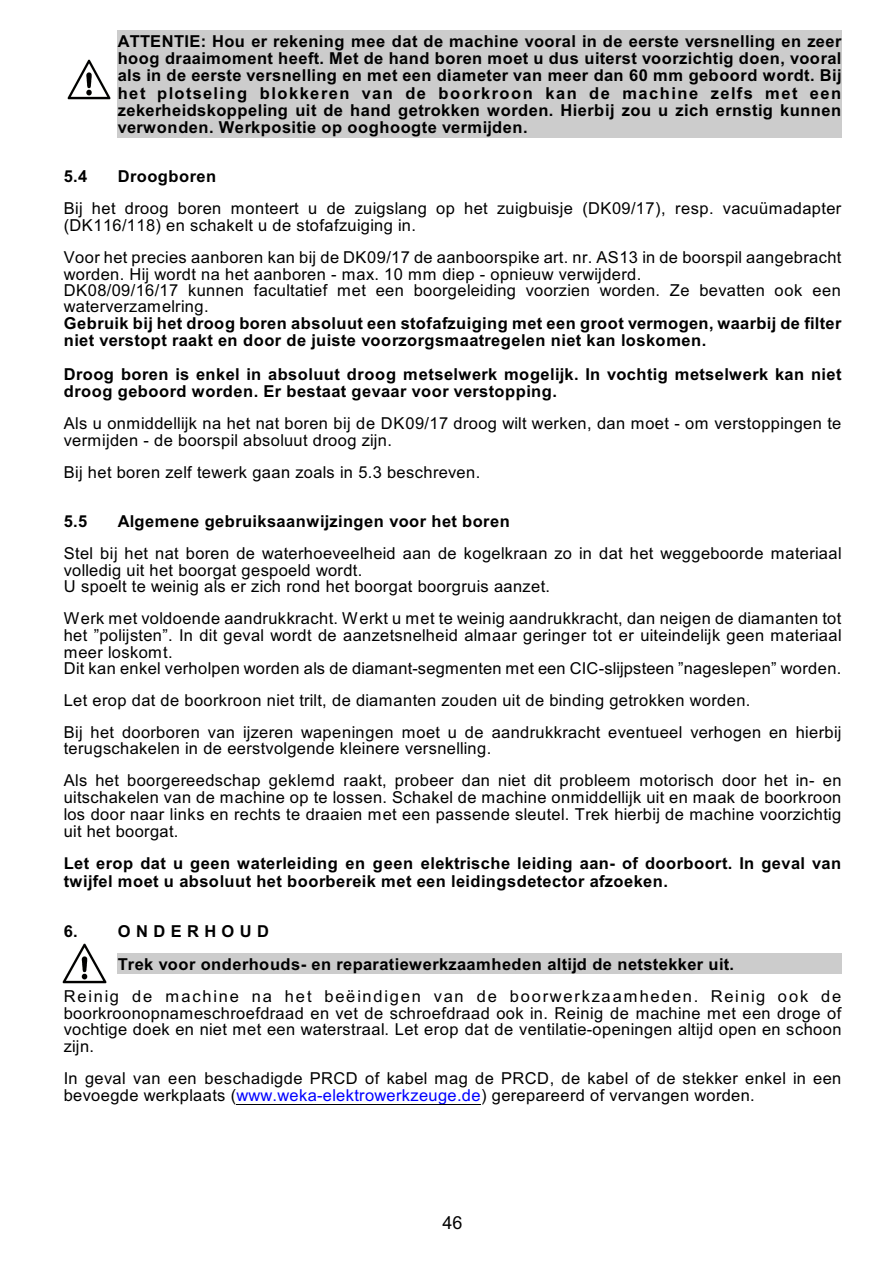
<style>
.page{position:relative;width:894px;height:1263px;background:#fff}
.page>*{position:absolute;margin:0;border:0;box-sizing:border-box;transform-origin:0 0}
.t1{font:18px "Arial";color:#000}
.t2{font:16.5px/16.8px "Arial";letter-spacing:.025em;color:#000}
.t3{font:700 16.5px/17.4px "Arial";letter-spacing:.025em;color:#000}
.s1{color:#00f}
</style>
<div class="page">
<div style="left:118px;top:30px;width:724px;height:107px;background:#ccc"></div>
<div style="left:118px;top:953px;width:724px;height:21px;background:#ccc"></div>
<img style="left:67px;top:59px;width:44px;height:40px">
<img style="left:63px;top:944px;width:43px;height:40px">
<hr style="left:236px;top:1104px;width:245px;height:1px;background:#000">
<p class="t3" style="left:118px;top:34px;width:726px;text-align:justify">ATTENTIE: Hou er rekening mee dat de machine vooral in de eerste versnelling en zeer hoog draaimoment heeft. Met de hand boren moet u dus uiterst voorzichtig doen, vooral als in de eerste versnelling en met een diameter van meer dan 60 mm geboord wordt. Bij het plotseling blokkeren van de boorkroon kan de machine zelfs met een zekerheidskoppeling uit de hand getrokken worden. Hierbij zou u zich ernstig kunnen verwonden. Werkpositie op ooghoogte vermijden.</p>
<p class="t3" style="left:64px;top:169px;width:25px">5.4</p>
<p class="t3" style="left:118px;top:169px;width:100px">Droogboren</p>
<p class="t2" style="left:64px;top:201px;width:779px">Bij het droog boren monteert u de zuigslang op het zuigbuisje (DK09/17), resp. vacuümadapter (DK116/118) en schakelt u de stofafzuiging in.</p>
<p class="t2" style="left:64px;top:250px;width:779px">Voor het precies aanboren kan bij de DK09/17 de aanboorspike art. nr. AS13 in de boorspil aangebracht worden. Hij wordt na het aanboren - max. 10 mm diep - opnieuw verwijderd.<br>DK08/09/16/17 kunnen facultatief met een boorgeleiding voorzien worden. Ze bevatten ook een waterverzamelring.</p>
<p class="t3" style="left:64px;top:316px;width:779px">Gebruik bij het droog boren absoluut een stofafzuiging met een groot vermogen, waarbij de filter niet verstopt raakt en door de juiste voorzorgsmaatregelen niet kan loskomen.</p>
<p class="t3" style="left:64px;top:367px;width:779px">Droog boren is enkel in absoluut droog metselwerk mogelijk. In vochtig metselwerk kan niet droog geboord worden. Er bestaat gevaar voor verstopping.</p>
<p class="t2" style="left:64px;top:417px;width:779px">Als u onmiddellijk na het nat boren bij de DK09/17 droog wilt werken, dan moet - om verstoppingen te vermijden - de boorspil absoluut droog zijn.</p>
<p class="t2" style="left:64px;top:465px;width:418px">Bij het boren zelf tewerk gaan zoals in 5.3 beschreven.</p>
<p class="t3" style="left:64px;top:514px;width:25px">5.5</p>
<p class="t3" style="left:118px;top:514px;width:394px">Algemene gebruiksaanwijzingen voor het boren</p>
<p class="t2" style="left:64px;top:547px;width:780px;line-height:16.4px">Stel bij het nat boren de waterhoeveelheid aan de kogelkraan zo in dat het weggeboorde materiaal volledig uit het boorgat gespoeld wordt.<br>U spoelt te weinig als er zich rond het boorgat boorgruis aanzet.</p>
<p class="t2" style="left:64px;top:612px;width:779px">Werk met voldoende aandrukkracht. Werkt u met te weinig aandrukkracht, dan neigen de diamanten tot het ”polijsten”. In dit geval wordt de aanzetsnelheid almaar geringer tot er uiteindelijk geen materiaal meer loskomt.<br>Dit kan enkel verholpen worden als de diamant-segmenten met een CIC-slijpsteen ”nageslepen” worden.</p>
<p class="t2" style="left:64px;top:685px;width:779px;line-height:32.1px">Let erop dat de boorkroon niet trilt, de diamanten zouden uit de binding getrokken worden.<br>Bij het doorboren van ijzeren wapeningen moet u de aandrukkracht eventueel verhogen en hierbij</p>
<p class="t2" style="left:64px;top:734px;width:779px;line-height:32.1px">terugschakelen in de eerstvolgende kleinere versnelling.<br>Als het boorgereedschap geklemd raakt, probeer dan niet dit probleem motorisch door het in- en</p>
<p class="t2" style="left:64px;top:791px;width:779px;text-align:justify">uitschakelen van de machine op te lossen. Schakel de machine onmiddellijk uit en maak de boorkroon los door naar links en rechts te draaien met een passende sleutel. Trek hierbij de machine voorzichtig uit het boorgat.</p>
<p class="t3" style="left:64px;top:856px;width:779px">Let erop dat u geen waterleiding en geen elektrische leiding aan- of doorboort. In geval van twijfel moet u absoluut het boorbereik met een leidingsdetector afzoeken.</p>
<p class="t3" style="left:64px;top:924px;width:16px">6.</p>
<p class="t3" style="left:118px;top:916px;width:618px;line-height:33.3px">O N D E R H O U D<br>Trek voor onderhouds- en reparatiewerkzaamheden altijd de netstekker uit.</p>
<p class="t2" style="left:64px;top:989px;width:779px;text-align:justify">Reinig de machine na het beëindigen van de boorwerkzaamheden. Reinig ook de boorkroonopnameschroefdraad en vet de schroefdraad ook in. Reinig de machine met een droge of vochtige doek en niet met een waterstraal. Let erop dat de ventilatie-openingen altijd open en schoon zijn.</p>
<p class="t2" style="left:64px;top:1071px;width:779px">In geval van een beschadigde PRCD of kabel mag de PRCD, de kabel of de stekker enkel in een bevoegde werkplaats (<span class="s1">www.weka-elektrowerkzeuge.de</span>) gerepareerd of vervangen worden.</p>
<p class="t1" style="left:443px;top:1216px;width:22px">46</p>
</div>
